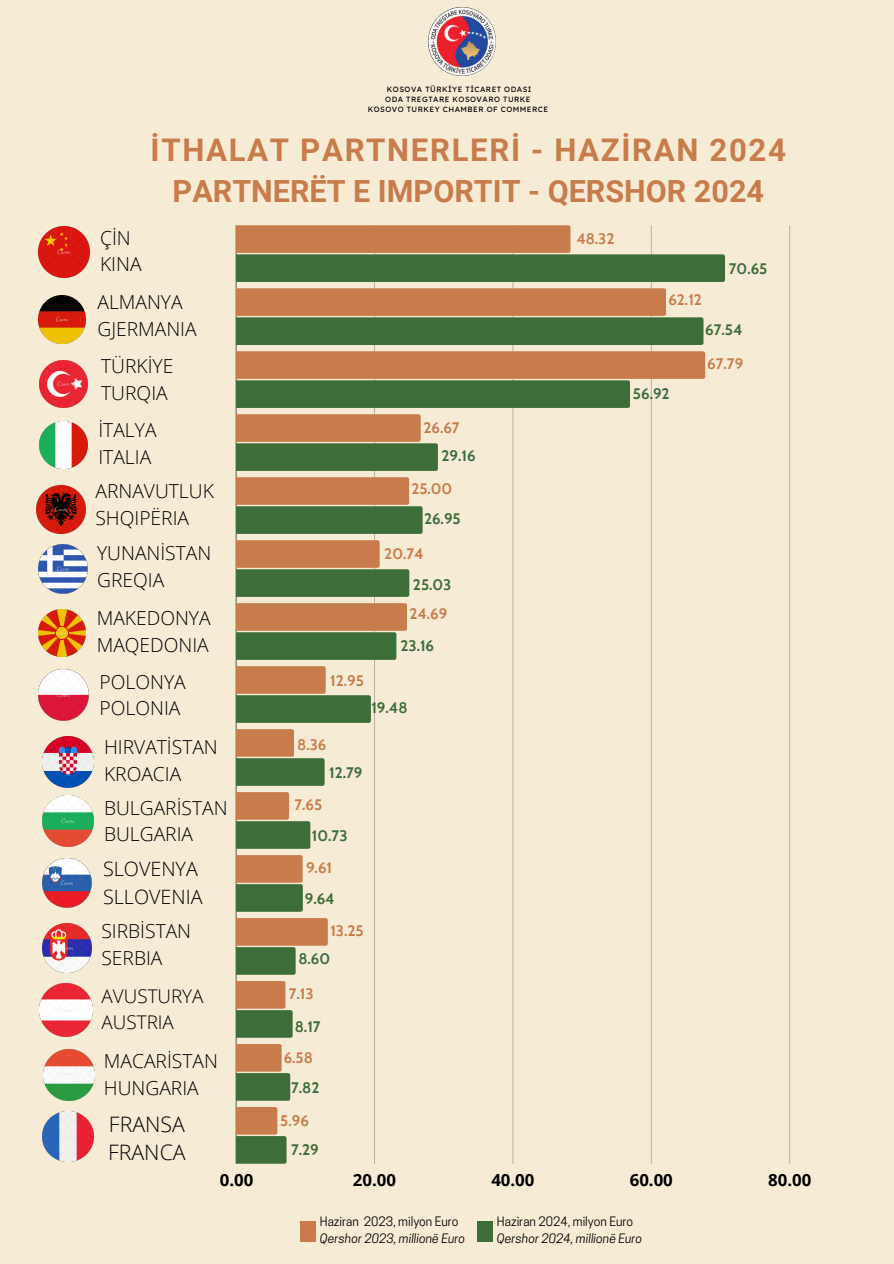
<style>
.page{position:relative;width:894px;height:1264px;background:#fff}
.page>*{position:absolute;margin:0;border:0;box-sizing:border-box;transform-origin:0 0}
.t1{font:700 31.2px "Roboto";letter-spacing:.055em;color:#c87c4c}
.t2{font:700 30.6px "Roboto";color:#c87c4c}
.t3{font:300 21.3px/28.7px "Open Sans";color:#000}
.t4{font:300 19.8px/27.5px "Open Sans";color:#000}
.t5{font:300 19.2px/26.8px "Open Sans";color:#000}
.t6{font:300 18.9px/26.2px "Open Sans";color:#000}
.t7{font:700 16.8px "Open Sans";color:#000}
.t8{font:700 15.15px "Cabin";color:#3d6d39}
.t9{font:700 15.15px "Cabin";color:#c87c4c}
.t10{font:italic 12.15px/16.2px "Cooper Hewitt";color:#000}
.t11{font:7.65px "Lexend Deca";letter-spacing:.06em;color:#000}
.s1{font-style:normal}
</style>
<div class="page">
<div style="left:0;top:0;width:893px;height:1263px;background:#f6ecd6"></div>
<hr style="left:235px;top:225px;width:1px;height:938px;background:#bcb4a3">
<hr style="left:374px;top:225px;width:1px;height:938px;background:#b9b1a1">
<hr style="left:512px;top:225px;width:1px;height:938px;background:#d2c9b6">
<hr style="left:650px;top:225px;width:1px;height:938px;background:#ebe1cc">
<hr style="left:789px;top:225px;width:1px;height:938px;background:#c6beac">
<svg style="left:236px;top:225px;width:488px;height:57px"></svg>
<svg style="left:236px;top:288px;width:467px;height:57px;background:#877c4c"></svg>
<svg style="left:236px;top:351px;width:469px;height:57px;background:#948153"></svg>
<svg style="left:236px;top:414px;width:202px;height:57px;background:#877c4c"></svg>
<svg style="left:236px;top:477px;width:186px;height:57px;background:#877b4b"></svg>
<svg style="left:236px;top:540px;width:173px;height:57px;background:#898152"></svg>
<svg style="left:236px;top:603px;width:171px;height:57px;background:#8b7b4b"></svg>
<svg style="left:236px;top:666px;width:135px;height:56px"></svg>
<svg style="left:236px;top:729px;width:88px;height:56px"></svg>
<svg style="left:236px;top:792px;width:74px;height:56px"></svg>
<svg style="left:236px;top:855px;width:67px;height:56px;background:#877847"></svg>
<svg style="left:236px;top:918px;width:92px;height:56px"></svg>
<svg style="left:236px;top:981px;width:56px;height:56px;background:#897e4e"></svg>
<svg style="left:236px;top:1044px;width:54px;height:56px;background:#8a8051"></svg>
<svg style="left:236px;top:1106px;width:50px;height:57px;background:#8c8354"></svg>
<img style="left:428px;top:8px;width:67px;height:67px">
<img style="left:40px;top:361px;width:47px;height:47px">
<img style="left:39px;top:296px;width:47px;height:47px">
<img style="left:43px;top:858px;width:48px;height:49px">
<img style="left:38px;top:609px;width:47px;height:48px">
<img style="left:40px;top:421px;width:47px;height:47px">
<img style="left:37px;top:485px;width:48px;height:48px">
<img style="left:39px;top:227px;width:50px;height:50px">
<img style="left:38px;top:669px;width:51px;height:51px">
<img style="left:43px;top:795px;width:51px;height:51px">
<img style="left:43px;top:736px;width:50px;height:51px">
<img style="left:43px;top:924px;width:48px;height:48px">
<img style="left:39px;top:983px;width:53px;height:53px">
<div style="left:300px;top:1220px;width:15px;height:21px;background:#c87c4c"></div>
<div style="left:476px;top:1220px;width:16px;height:21px;background:#3d6d39"></div>
<img style="left:38px;top:544px;width:50px;height:49px">
<img style="left:43px;top:1111px;width:50px;height:50px">
<img style="left:43px;top:1049px;width:51px;height:51px">
<p class="t11" style="left:387px;top:84px;width:146px">KOSOVA TÜRKİYE TİCARET ODASI</p>
<p class="t11" style="left:385px;top:94px;width:147px">ODA TREGTARE KOSOVARO TURKE</p>
<p class="t11" style="left:367px;top:105px;width:182px">KOSOVO TURKEY CHAMBER OF COMMERCE</p>
<h4 class="t1" style="left:150px;top:132px;width:636px">İTHALAT PARTNERLERİ - HAZİRAN 2024</h4>
<h4 class="t2" style="left:173px;top:174px;width:592px">PARTNERËT E IMPORTIT - QERSHOR 2024</h4>
<h4 class="t9" style="left:576px;top:229px;width:40px">48.32</h4>
<h4 class="t8" style="left:728px;top:259px;width:40px">70.65</h4>
<h4 class="t9" style="left:668px;top:290px;width:35px">62.12</h4>
<h4 class="t8" style="left:705px;top:320px;width:39px">67.54</h4>
<h4 class="t9" style="left:707px;top:354px;width:37px">67.79</h4>
<h4 class="t8" style="left:632px;top:385px;width:38px">56.92</h4>
<h4 class="t5" style="left:100px;top:224px;width:43px">ÇİN<br>KINA</h4>
<h4 class="t5" style="left:97px;top:288px;width:101px">ALMANYA<br>GJERMANIA</h4>
<h1 class="t5" style="left:101px;top:352px;width:74px">TÜRKİYE<br>TURQIA</h1>
<h4 class="t5" style="left:98px;top:416px;width:60px">İTALYA<br>ITALIA</h4>
<h4 class="t5" style="left:95px;top:477px;width:120px">ARNAVUTLUK<br>SHQIPËRIA</h4>
<h2 class="t5" style="left:97px;top:539px;width:116px">YUNANİSTAN<br>GREQIA</h2>
<h4 class="t5" style="left:97px;top:604px;width:115px">MAKEDONYA<br>MAQEDONIA</h4>
<h4 class="t5" style="left:100px;top:667px;width:88px">POLONYA<br>POLONIA</h4>
<h4 class="t5" style="left:104px;top:733px;width:115px">HIRVATİSTAN<br>KROACIA</h4>
<h4 class="t5" style="left:104px;top:793px;width:125px">BULGARİSTAN<br>BULGARIA</h4>
<h4 class="t4" style="left:103px;top:854px;width:101px">SLOVENYA<br>SLLOVENIA</h4>
<h4 class="t5" style="left:101px;top:917px;width:91px">SIRBİSTAN<br>SERBIA</h4>
<p class="t6" style="left:102px;top:982px;width:103px">AVUSTURYA<br>AUSTRIA</p>
<h5 class="t5" style="left:104px;top:1047px;width:115px">MACARİSTAN<br>HUNGARIA</h5>
<h2 class="t3" style="left:108px;top:1109px;width:79px">FRANSA<br>FRANCA</h2>
<p class="t9" style="left:423px;top:418px;width:38px">26.67</p>
<h2 class="t8" style="left:441px;top:446px;width:36px">29.16</h2>
<p class="t9" style="left:411px;top:480px;width:43px">25.00</p>
<h2 class="t8" style="left:424px;top:509px;width:38px">26.95</h2>
<p class="t9" style="left:384px;top:544px;width:41px">20.74</p>
<h2 class="t8" style="left:413px;top:575px;width:40px">25.03</h2>
<p class="t9" style="left:409px;top:604px;width:39px">24.69</p>
<h2 class="t8" style="left:400px;top:636px;width:35px">23.16</h2>
<p class="t9" style="left:330px;top:671px;width:35px">12.95</p>
<h2 class="t8" style="left:371px;top:698px;width:38px">19.48</h2>
<p class="t9" style="left:297px;top:735px;width:31px">8.36</p>
<h2 class="t8" style="left:329px;top:763px;width:35px">12.79</h2>
<p class="t9" style="left:294px;top:795px;width:29px">7.65</p>
<h2 class="t8" style="left:312px;top:826px;width:37px">10.73</h2>
<p class="t9" style="left:306px;top:858px;width:28px">9.61</p>
<h2 class="t8" style="left:305px;top:889px;width:31px">9.64</h2>
<p class="t9" style="left:330px;top:921px;width:35px">13.25</p>
<h2 class="t8" style="left:298px;top:949px;width:33px">8.60</h2>
<p class="t9" style="left:289px;top:984px;width:26px">7.13</p>
<h2 class="t8" style="left:295px;top:1017px;width:27px">8.17</h2>
<p class="t9" style="left:283px;top:1048px;width:31px">6.58</p>
<h2 class="t8" style="left:291px;top:1078px;width:30px">7.82</h2>
<h4 class="t9" style="left:280px;top:1111px;width:30px">5.96</h4>
<h4 class="t8" style="left:291px;top:1139px;width:29px">7.29</h4>
<p class="t7" style="left:220px;top:1167px;width:35px">0.00</p>
<p class="t7" style="left:353px;top:1167px;width:45px">20.00</p>
<p class="t7" style="left:491px;top:1167px;width:45px">40.00</p>
<p class="t7" style="left:629px;top:1167px;width:45px">60.00</p>
<p class="t7" style="left:768px;top:1167px;width:45px">80.00</p>
<p class="t10" style="left:320px;top:1215px;width:147px"><span class="s1">Haziran 2023, milyon Euro<br></span>Qershor 2023, millionë Euro</p>
<h3 class="t10" style="left:497px;top:1215px;width:147px"><span class="s1">Haziran 2024, milyon Euro<br></span>Qershor 2024, millionë Euro</h3>
</div>
